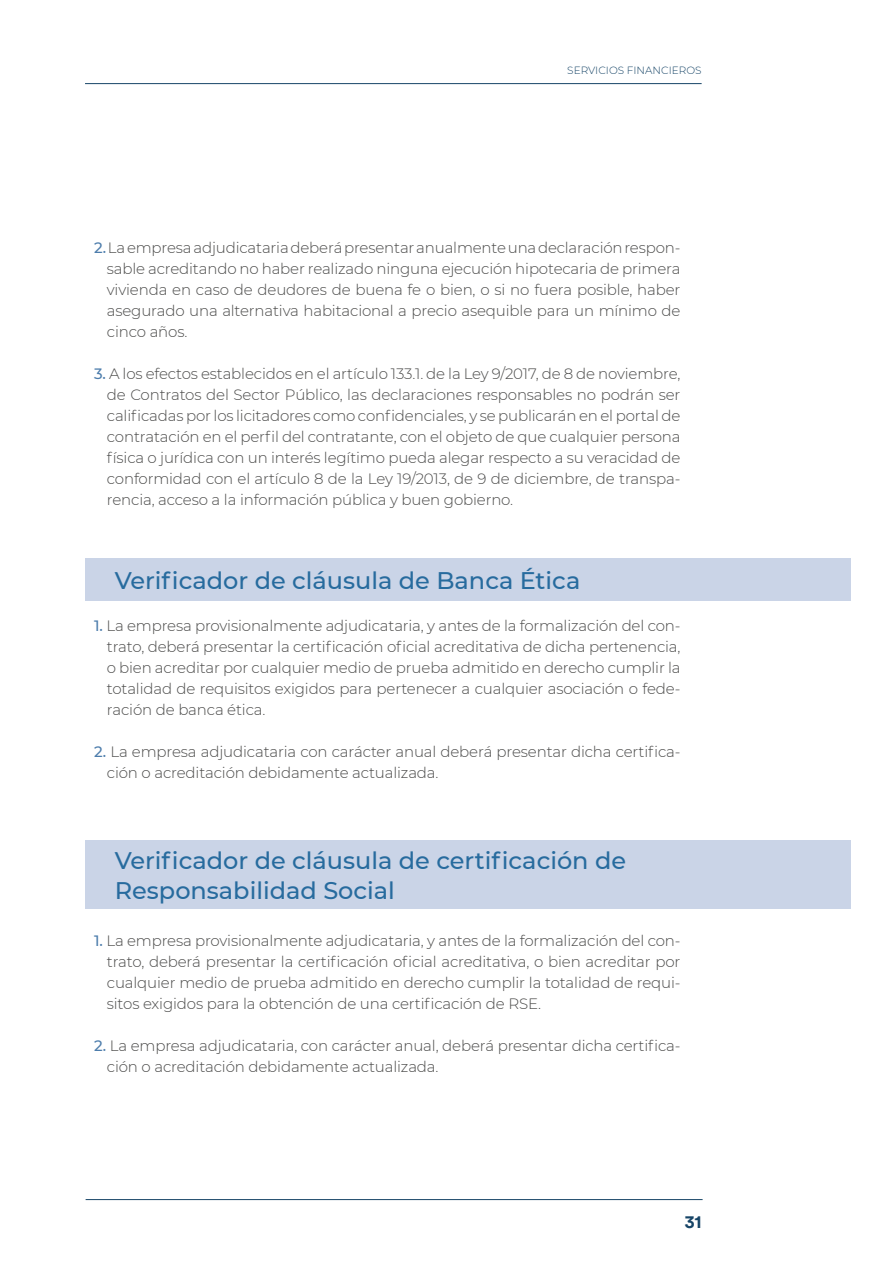
<style>
.page{position:relative;width:893px;height:1263px;background:#fff}
.page>*{position:absolute;margin:0;border:0;box-sizing:border-box;transform-origin:0 0}
.t1{font:500 24px/30px "Montserrat";color:#276b9e}
.t2{font:700 18px "Circular Std";color:#174567}
.t3{font:300 15px/21px "Montserrat";letter-spacing:-.01em;color:#4a4a49;text-align:justify}
.t4{font:300 10.5px "Montserrat";color:#174567}
.s1{font-weight:500;color:#4d7dac}
</style>
<div class="page">
<hr style="left:86px;top:1199px;width:617px;height:1px;background:#174567">
<hr style="left:85px;top:83px;width:617px;height:1px;background:#174567">
<div style="left:85px;top:558px;width:765px;height:43px;background:#cad4e7"></div>
<div style="left:85px;top:840px;width:765px;height:68px;background:#cad4e7"></div>
<p class="t4" style="left:567px;top:64px;width:136px">SERVICIOS FINANCIEROS</p>
<p class="t3" style="left:107px;top:237px;width:575px;text-indent:-13px"><span class="s1">2.</span> La empresa adjudicataria deberá presentar anualmente una declaración respon&shy;sable acreditando no haber realizado ninguna ejecución hipotecaria de primera vivienda en caso de deudores de buena fe o bien, o si no fuera posible, haber asegurado una alternativa habitacional a precio asequible para un mínimo de cinco años.</p>
<p class="t3" style="left:107px;top:363px;width:575px;text-indent:-13px"><span class="s1">3.</span> A los efectos establecidos en el artículo 133.1. de la Ley 9/2017, de 8 de noviembre, de Contratos del Sector Público, las declaraciones responsables no podrán ser calificadas por los licitadores como confidenciales, y se publicarán en el portal de contratación en el perfil del contratante, con el objeto de que cualquier persona física o jurídica con un interés legítimo pueda alegar respecto a su veracidad de conformidad con el artículo 8 de la Ley 19/2013, de 9 de diciembre, de transpa&shy;rencia, acceso a la información pública y buen gobierno.</p>
<h1 class="t1" style="left:115px;top:566px;width:467px">Verificador de cláusula de Banca Ética</h1>
<p class="t3" style="left:107px;top:615px;width:575px;text-indent:-13px"><span class="s1">1.</span> La empresa provisionalmente adjudicataria, y antes de la formalización del con&shy;trato, deberá presentar la certificación oficial acreditativa de dicha pertenencia, o bien acreditar por cualquier medio de prueba admitido en derecho cumplir la totalidad de requisitos exigidos para pertenecer a cualquier asociación o fede&shy;ración de banca ética.</p>
<p class="t3" style="left:107px;top:741px;width:575px;text-indent:-13px"><span class="s1">2.</span> La empresa adjudicataria con carácter anual deberá presentar dicha certifica&shy;ción o acreditación debidamente actualizada.</p>
<h1 class="t1" style="left:115px;top:845px;width:513px">Verificador de cláusula de certificación de<br>Responsabilidad Social</h1>
<p class="t3" style="left:107px;top:930px;width:575px;text-indent:-13px"><span class="s1">1.</span> La empresa provisionalmente adjudicataria, y antes de la formalización del con&shy;trato, deberá presentar la certificación oficial acreditativa, o bien acreditar por cualquier medio de prueba admitido en derecho cumplir la totalidad de requi&shy;sitos exigidos para la obtención de una certificación de RSE.</p>
<p class="t3" style="left:107px;top:1035px;width:575px;text-indent:-13px"><span class="s1">2.</span> La empresa adjudicataria, con carácter anual, deberá presentar dicha certifica&shy;ción o acreditación debidamente actualizada.</p>
<p class="t2" style="left:685px;top:1210px;width:18px">31</p>
</div>
